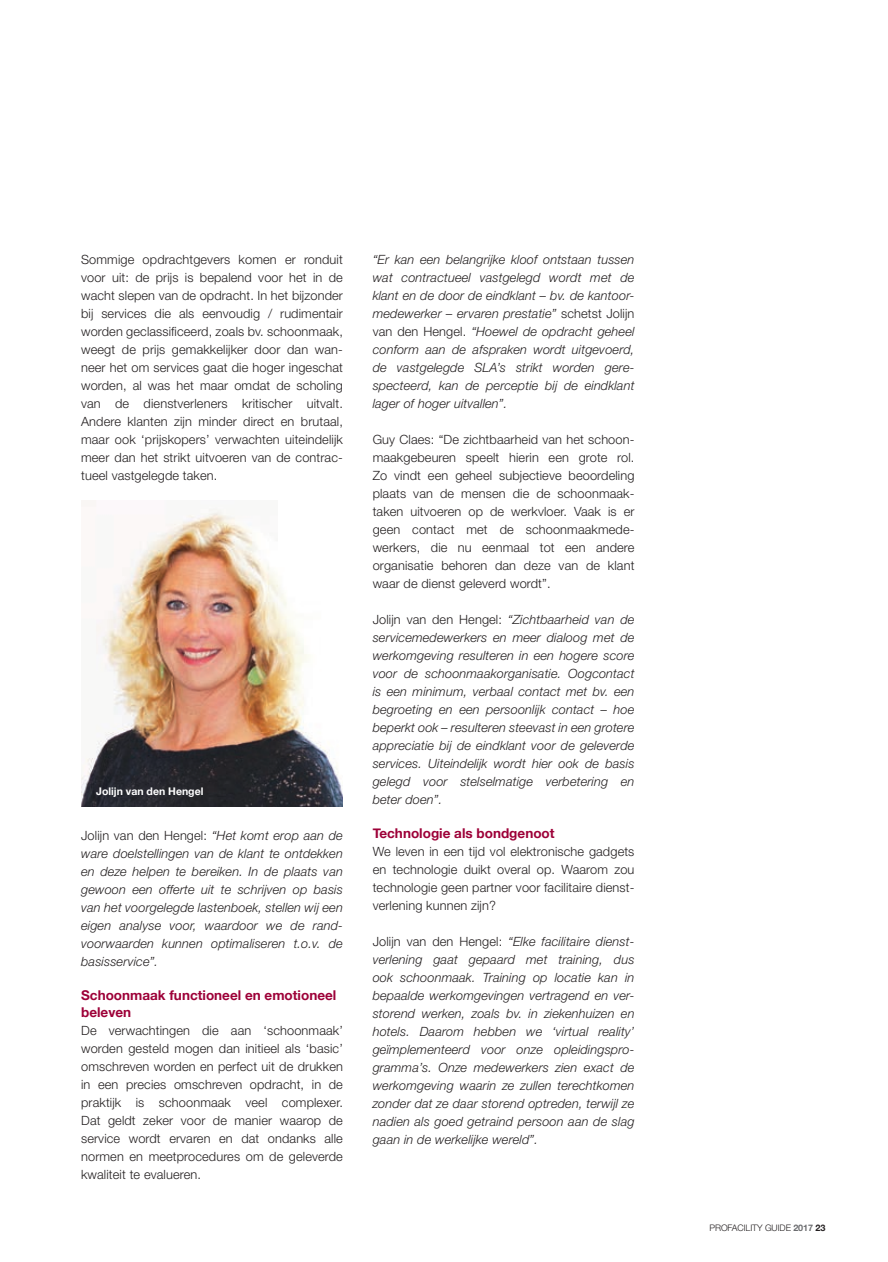
<style>
.page{position:relative;width:888px;height:1262px;background:#fff}
.page>*{position:absolute;margin:0;border:0;box-sizing:border-box;transform-origin:0 0}
.t1{font:700 13.5px/16.5px "Helvetica Neue";color:#9d0138}
.t2{font:italic 300 12.75px/18px "Helvetica Neue";letter-spacing:.01em;color:#231f20;text-align:justify}
.t3{font:300 12.75px/18px "Helvetica Neue";letter-spacing:.01em;color:#231f20;text-align:justify}
.t4{font:700 10.5px "Helvetica Neue";color:#fff}
.t5{font:300 9px "Helvetica Neue";letter-spacing:-.01em;color:#231f20}
.s1{font-style:normal}
.s2{font-weight:700;color:#6c6d70}
.s3{font-weight:700}
</style>
<div class="page">
<img style="left:81px;top:500px;width:262px;height:307px">
<p class="t3" style="left:81px;top:250px;width:263px">Sommige opdrachtgevers komen er ronduit voor uit: de prijs is bepalend voor het in de wacht slepen van de opdracht. In het bijzonder bij services die als eenvoudig / rudimentair worden geclassificeerd, zoals bv. schoonmaak, weegt de prijs gemakkelijker door dan wan&shy;neer het om services gaat die hoger ingeschat worden, al was het maar omdat de scholing van de dienstverleners kritischer uitvalt.<br>Andere klanten zijn minder direct en brutaal, maar ook ‘prijskopers’ verwachten uiteindelijk meer dan het strikt uitvoeren van de contrac&shy;tueel vastgelegde taken.</p>
<p class="t4" style="left:96px;top:783px;width:109px">Jolijn van den Hengel</p>
<p class="t2" style="left:81px;top:826px;width:263px"><span class="s1">Jolijn van den Hengel:</span> “Het komt erop aan de ware doelstellingen van de klant te ontdekken en deze helpen te bereiken. In de plaats van gewoon een offerte uit te schrijven op basis van het voorgelegde lastenboek, stellen wij een eigen analyse voor, waardoor we de rand&shy;voorwaarden kunnen optimaliseren t.o.v. de basisservice”.</p>
<p class="t1" style="left:81px;top:987px;width:256px">Schoonmaak functioneel en emotioneel beleven</p>
<p class="t3" style="left:81px;top:1021px;width:263px">De verwachtingen die aan ‘schoonmaak’ worden gesteld mogen dan initieel als ‘basic’ omschreven worden en perfect uit de drukken in een precies omschreven opdracht, in de praktijk is schoonmaak veel complexer.<br>Dat geldt zeker voor de manier waarop de service wordt ervaren en dat ondanks alle normen en meetprocedures om de geleverde kwaliteit te evalueren.</p>
<p class="t2" style="left:372px;top:250px;width:263px">“Er kan een belangrijke kloof ontstaan tussen wat contractueel vastgelegd wordt met de klant en de door de eindklant – bv. de kantoor&shy;medewerker – ervaren prestatie” <span class="s1">schetst Jolijn van den Hengel.</span> “Hoewel de opdracht geheel conform aan de afspraken wordt uitgevoerd, de vastgelegde SLA’s strikt worden gere&shy;specteerd, kan de perceptie bij de eindklant lager of hoger uitvallen”.</p>
<p class="t3" style="left:372px;top:430px;width:263px">Guy Claes: “De zichtbaarheid van het schoon&shy;maakgebeuren speelt hierin een grote rol.<br>Zo vindt een geheel subjectieve beoordeling plaats van de mensen die de schoonmaak&shy;taken uitvoeren op de werkvloer. Vaak is er geen contact met de schoonmaakmede&shy;werkers, die nu eenmaal tot een andere organisatie behoren dan deze van de klant waar de dienst geleverd wordt”.</p>
<p class="t2" style="left:372px;top:610px;width:263px"><span class="s1">Jolijn van den Hengel:</span> “Zichtbaarheid van de servicemedewerkers en meer dialoog met de werkomgeving resulteren in een hogere score voor de schoonmaakorganisatie. Oogcontact is een minimum, verbaal contact met bv. een begroeting en een persoonlijk contact – hoe beperkt ook – resulteren steevast in een grotere appreciatie bij de eindklant voor de geleverde services. Uiteindelijk wordt hier ook de basis gelegd voor stelselmatige verbetering en beter doen”.</p>
<p class="t1" style="left:372px;top:825px;width:183px">Technologie als bondgenoot</p>
<p class="t3" style="left:372px;top:842px;width:263px">We leven in een tijd vol elektronische gadgets en technologie duikt overal op. Waarom zou technologie geen partner voor facilitaire dienst&shy;verlening kunnen zijn?</p>
<p class="t2" style="left:372px;top:932px;width:263px"><span class="s1">Jolijn van den Hengel:</span> “Elke facilitaire dienst&shy;verlening gaat gepaard met training, dus ook schoonmaak. Training op locatie kan in bepaalde werkomgevingen vertragend en ver&shy;storend werken, zoals bv. in ziekenhuizen en hotels. Daarom hebben we ‘virtual reality’ geïmplementeerd voor onze opleidingspro&shy;gramma’s. Onze medewerkers zien exact de werkomgeving waarin ze zullen terechtkomen zonder dat ze daar storend optreden, terwijl ze nadien als goed getraind persoon aan de slag gaan in de werkelijke wereld”.</p>
<p class="t5" style="left:709px;top:1222px;width:117px">PROFACILITY GUIDE <span class="s2">2017</span> <span class="s3">23</span></p>
</div>
